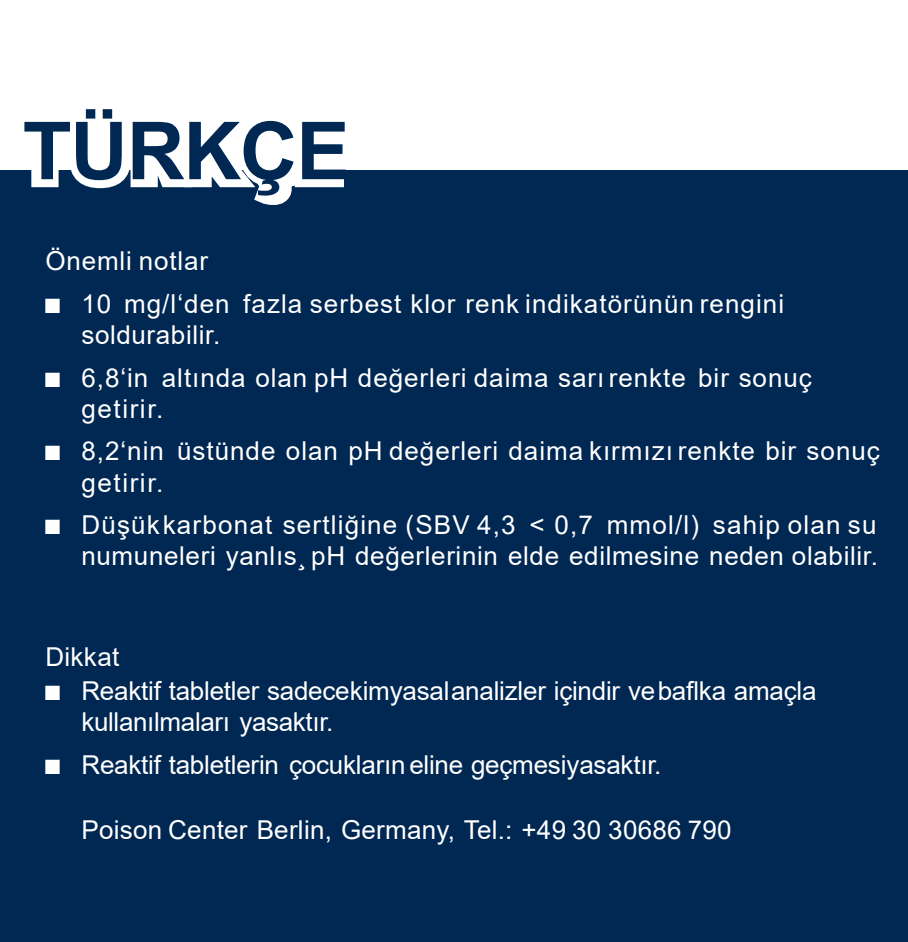
<style>
.page{position:relative;width:908px;height:942px;background:#fff}
.page>*{position:absolute;margin:0;border:0;box-sizing:border-box;transform-origin:0 0}
.t1{font:700 80px "Arial";letter-spacing:-.015em;color:#002853}
.t2{font:26px/31.2px "Arial";letter-spacing:.025em;color:#fff}
.t3{font:26px/31.2px "Arial";letter-spacing:-.01em;color:#fff}
.s1{font-family:"Consolas"}
</style>
<div class="page">
<div style="left:0;top:170px;width:907px;height:771px;background:#002853"></div>
<svg style="left:31px;top:170px;width:313px;height:35px"></svg>
<h1 class="t1" style="left:23px;top:121px;width:328px">TÜRKÇE</h1>
<p class="t2" style="left:45px;top:248px;width:164px">Önemli notlar</p>
<p class="t2" style="left:81px;top:290px;width:704px;text-indent:-36px"><span class="s1">■</span> 10 mg/l‘den fazla serbest klor renk indikatörünün rengini soldurabilir.</p>
<p class="t2" style="left:81px;top:364px;width:731px;text-indent:-36px"><span class="s1">■</span> 6,8‘in altında olan pH değerleri daima sarı renkte bir sonuç getirir.</p>
<p class="t2" style="left:81px;top:438px;width:799px;text-indent:-36px"><span class="s1">■</span> 8,2‘nin üstünde olan pH değerleri daima kırmızı renkte bir sonuç getirir.</p>
<p class="t2" style="left:45px;top:511px;width:833px;text-align:right"><span class="s1">■</span> Düşükkarbonat sertliğine (SBV 4,3 &lt; 0,7 mmol/l) sahip olan su numuneleri yanlıs¸ pH değerlerinin elde edilmesine neden olabilir.</p>
<p class="t2" style="left:45px;top:643px;width:75px">Dikkat</p>
<p class="t3" style="left:81px;top:677px;width:736px;text-indent:-36px"><span class="s1">■</span> Reaktif tabletler sadecekimyasalanalizler içindir vebaflka amaçla kullanılmaları yasaktır.</p>
<p class="t3" style="left:45px;top:750px;width:617px"><span class="s1">■</span> Reaktif tabletlerin çocukların eline geçmesiyasaktır.</p>
<p class="t2" style="left:81px;top:816px;width:651px">Poison Center Berlin, Germany, Tel.: +49 30 30686 790</p>
</div>
